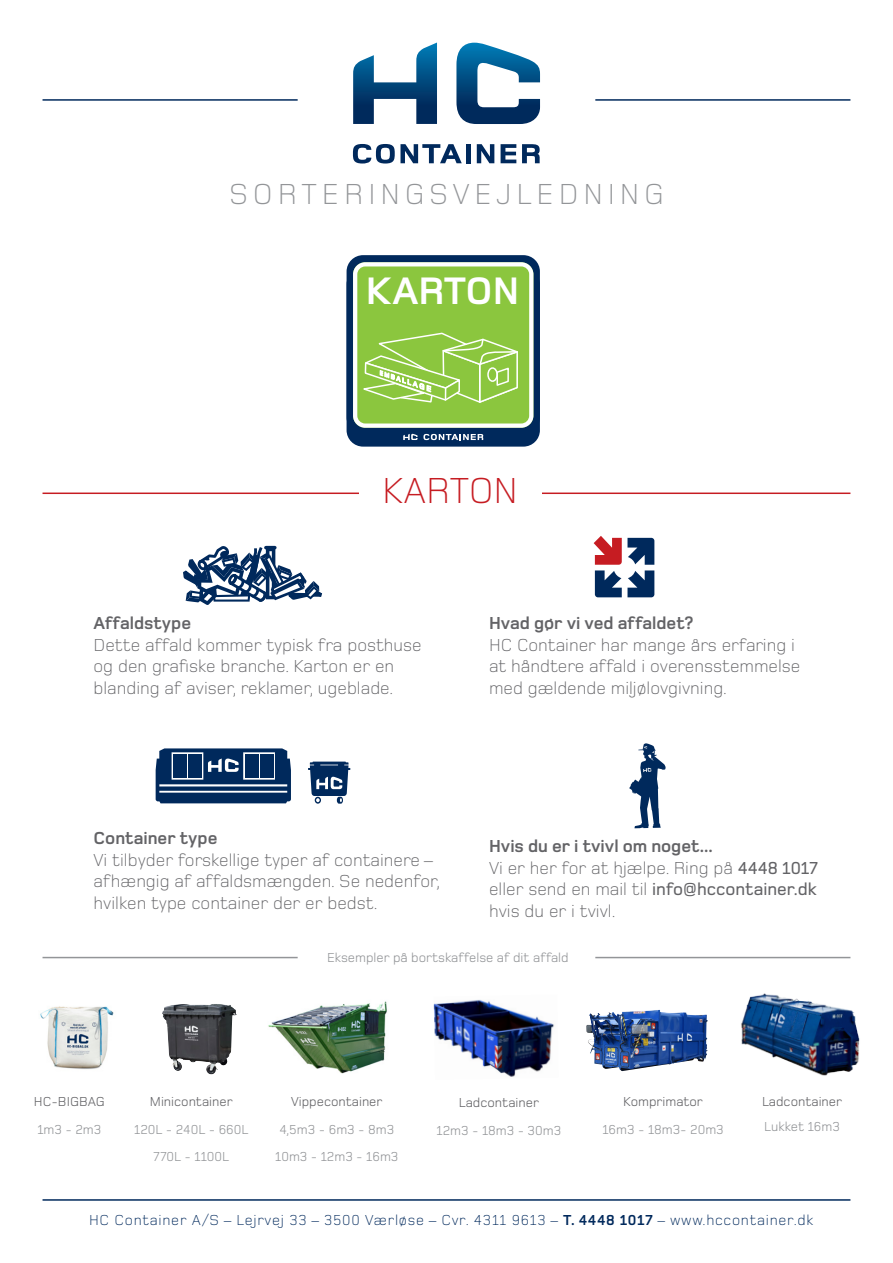
<style>
.page{position:relative;width:893px;height:1263px;background:#fff}
.page>*{position:absolute;margin:0;border:0;box-sizing:border-box;transform-origin:0 0}
.t1{font:700 39.75px "Foundry Monoline";color:#fff}
.t2{font:300 37.5px "Foundry Monoline";color:#c61c22}
.t3{font:300 30px "Foundry Monoline";letter-spacing:.16em;color:#939598}
.Foundry_M_light_10pt{font:300 18px/21.6px "Foundry Monoline";color:#636366}
.Foundry_M_light_10pt-2{font:700 18px "Foundry Monoline";color:#636366}
.Foundry_M_light_10pt-3{font:300 15px "Foundry Monoline";letter-spacing:.05em;color:#00295c}
.Nej_bullets{font:13.5px "Foundry Monoline";color:#939598}
.Nej_bullets-2{font:13.5px "Foundry Monoline";color:#636366}
.s1{font-weight:500}
.s2{font-weight:700}
</style>
<div class="page">
<svg style="left:456px;top:43px;width:84px;height:81px"></svg>
<svg style="left:353px;top:144px;width:109px;height:20px"></svg>
<div style="left:466px;top:144px;width:5px;height:19px;background:#00295c"></div>
<svg style="left:477px;top:144px;width:17px;height:19px"></svg>
<svg style="left:501px;top:144px;width:15px;height:19px"></svg>
<svg style="left:522px;top:144px;width:18px;height:19px"></svg>
<svg style="left:353px;top:43px;width:84px;height:81px"></svg>
<hr style="left:43px;top:99px;width:255px;height:2px;background:#00295c">
<hr style="left:43px;top:957px;width:255px;height:1px;background:#939598">
<hr style="left:43px;top:492px;width:807px;height:2px;background:#c61c22">
<hr style="left:43px;top:1199px;width:807px;height:2px;background:#00295c">
<hr style="left:595px;top:99px;width:255px;height:2px;background:#00295c">
<hr style="left:595px;top:957px;width:255px;height:1px;background:#939598">
<svg style="left:183px;top:545px;width:139px;height:60px"></svg>
<svg style="left:594px;top:536px;width:60px;height:61px"></svg>
<svg style="left:308px;top:762px;width:42px;height:42px"></svg>
<svg style="left:156px;top:748px;width:135px;height:55px;background:#34557d"></svg>
<div style="left:173px;top:754px;width:14px;height:24px;background:#00295c"></div>
<div style="left:188px;top:754px;width:14px;height:24px;background:#00295c"></div>
<div style="left:245px;top:754px;width:13px;height:24px;background:#00295c"></div>
<div style="left:260px;top:754px;width:13px;height:24px;background:#00295c"></div>
<svg style="left:629px;top:743px;width:37px;height:85px"></svg>
<div style="left:347px;top:268px;width:193px;height:179px;background:#00295c;border-radius:16px"></div>
<div style="left:347px;top:255px;width:193px;height:179px;background:#00295c;border-radius:16px"></div>
<svg style="left:403px;top:434px;width:80px;height:6px"></svg>
<svg style="left:353px;top:262px;width:180px;height:166px;background:#9bcd5b"></svg>
<div style="left:359px;top:477px;width:182px;height:34px;background:#fff"></div>
<img style="left:40px;top:1006px;width:74px;height:63px">
<img style="left:268px;top:1001px;width:119px;height:73px">
<img style="left:586px;top:1010px;width:109px;height:61px">
<img style="left:434px;top:999px;width:121px;height:78px">
<img style="left:162px;top:1004px;width:56px;height:70px">
<img style="left:725px;top:956px;width:135px;height:120px">
<p class="t3" style="left:229px;top:178px;width:436px">SORTERINGSVEJLEDNING</p>
<p class="t1" style="left:366px;top:270px;width:155px">KARTON</p>
<p class="t2" style="left:382px;top:471px;width:137px">KARTON</p>
<p class="Foundry_M_light_10pt-2" style="left:94px;top:614px;width:99px">Affaldstype</p>
<p class="Foundry_M_light_10pt" style="left:94px;top:635px;width:330px">Dette affald kommer typisk fra posthuse og den grafiske branche. Karton er en</p>
<p class="Foundry_M_light_10pt" style="left:94px;top:678px;width:301px">blanding af aviser, reklamer, ugeblade.</p>
<p class="Foundry_M_light_10pt-2" style="left:489px;top:614px;width:206px">Hvad gør vi ved affaldet?</p>
<p class="Foundry_M_light_10pt" style="left:489px;top:635px;width:313px">HC Container har mange års erfaring i at håndtere affald i overensstemmelse med gældende miljølovgivning.</p>
<p class="Foundry_M_light_10pt-2" style="left:94px;top:828px;width:125px">Container type</p>
<p class="Foundry_M_light_10pt" style="left:94px;top:850px;width:348px">Vi tilbyder forskellige typer af containere – afhængig af affaldsmængden. Se nedenfor, hvilken type container der er bedst.</p>
<p class="Foundry_M_light_10pt-2" style="left:489px;top:836px;width:225px">Hvis du er i tvivl om noget...</p>
<p class="Foundry_M_light_10pt" style="left:489px;top:858px;width:330px;text-align:justify">Vi er her for at hjælpe. Ring på <span class="s1">4448 1017 </span>eller send en mail til <span class="s1">info@hccontainer.dk </span>hvis du er i tvivl.</p>
<p class="Nej_bullets" style="left:327px;top:950px;width:243px">Eksempler på bortskaffelse af dit affald</p>
<p class="Nej_bullets-2" style="left:34px;top:1094px;width:72px">HC-BIGBAG</p>
<p class="Nej_bullets" style="left:38px;top:1122px;width:65px">1m3 - 2m3</p>
<p class="Nej_bullets-2" style="left:150px;top:1094px;width:84px">Minicontainer</p>
<p class="Nej_bullets" style="left:134px;top:1122px;width:116px">120L - 240L - 660L</p>
<p class="Nej_bullets" style="left:153px;top:1150px;width:77px">770L - 1100L</p>
<p class="Nej_bullets-2" style="left:291px;top:1094px;width:93px">Vippecontainer</p>
<p class="Nej_bullets" style="left:279px;top:1122px;width:116px">4,5m3 - 6m3 - 8m3</p>
<p class="Nej_bullets" style="left:275px;top:1150px;width:125px">10m3 - 12m3 - 16m3</p>
<p class="Nej_bullets-2" style="left:459px;top:1095px;width:82px">Ladcontainer</p>
<p class="Nej_bullets" style="left:437px;top:1123px;width:126px">12m3 - 18m3 - 30m3</p>
<p class="Nej_bullets-2" style="left:623px;top:1094px;width:81px">Komprimator</p>
<p class="Nej_bullets" style="left:602px;top:1122px;width:123px">16m3 - 18m3- 20m3</p>
<p class="Nej_bullets-2" style="left:762px;top:1094px;width:82px">Ladcontainer</p>
<p class="Nej_bullets" style="left:764px;top:1119px;width:77px">Lukket 16m3</p>
<p class="Foundry_M_light_10pt-3" style="left:89px;top:1211px;width:726px">HC Container A/S – Lejrvej 33 – 3500 Værløse – Cvr. 4311 9613 – <span class="s2">T. 4448 1017</span> – www.hccontainer.dk</p>
</div>
